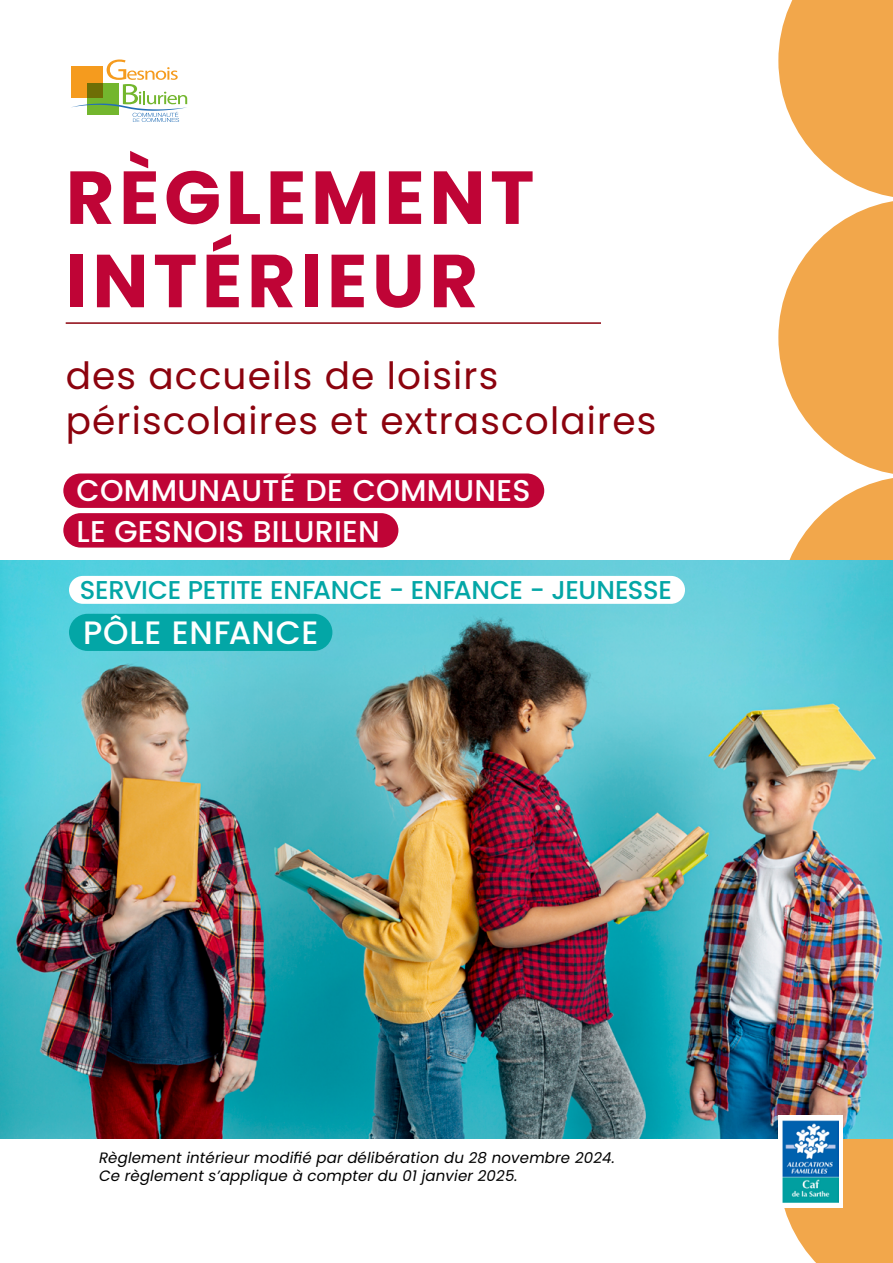
<style>
.page{position:relative;width:893px;height:1263px;background:#fff}
.page>*{position:absolute;margin:0;border:0;box-sizing:border-box;transform-origin:0 0}
.t1{font:700 74.85px/83.2px "Poppins";letter-spacing:.06em;color:#bf0436}
.t2{font:37.5px/45px "Poppins";letter-spacing:.03em;color:#8c030e}
.t3{font:500 32.4px "Poppins";letter-spacing:.02em;color:#fff}
.t4{font:500 30px/40.5px "Poppins";letter-spacing:.01em;color:#fff}
.t5{font:500 25.8px "Poppins";letter-spacing:-.015em;color:#03a6a6}
.t6{font:italic 15px/18px "Poppins";letter-spacing:.01em;color:#000}
</style>
<div class="page">
<svg style="left:778px;top:0;width:115px;height:1263px"></svg>
<img style="left:0;top:560px;width:893px;height:578px">
<div style="left:63px;top:473px;width:481px;height:35px;background:#bf0436;border-radius:17px"></div>
<div style="left:69px;top:614px;width:263px;height:37px;background:#03a6a6;border-radius:19px"></div>
<div style="left:69px;top:576px;width:616px;height:28px;background:#fff;border-radius:14px"></div>
<div style="left:63px;top:513px;width:335px;height:35px;background:#bf0436;border-radius:17px"></div>
<hr style="left:66px;top:322px;width:535px;height:2px;background:#8c030e">
<svg style="left:71px;top:60px;width:116px;height:62px"></svg>
<div style="left:778px;top:1115px;width:65px;height:93px;background:#fff"></div>
<img style="left:782px;top:1120px;width:57px;height:83px">
<h1 class="t1" style="left:66px;top:156px;width:470px">RÈGLEMENT<br>INTÉRIEUR</h1>
<h2 class="t2" style="left:66px;top:353px;width:592px">des accueils de loisirs périscolaires et extrascolaires</h2>
<h3 class="t4" style="left:77px;top:471px;width:455px">COMMUNAUTÉ DE COMMUNES<br>LE GESNOIS BILURIEN</h3>
<h3 class="t5" style="left:80px;top:575px;width:594px">SERVICE PETITE ENFANCE - ENFANCE - JEUNESSE</h3>
<h3 class="t3" style="left:83px;top:614px;width:237px">PÔLE ENFANCE</h3>
<p class="t6" style="left:99px;top:1149px;width:517px">Règlement intérieur modifié par délibération du 28 novembre 2024.<br>Ce règlement s’applique à compter du 01 janvier 2025.</p>
</div>
